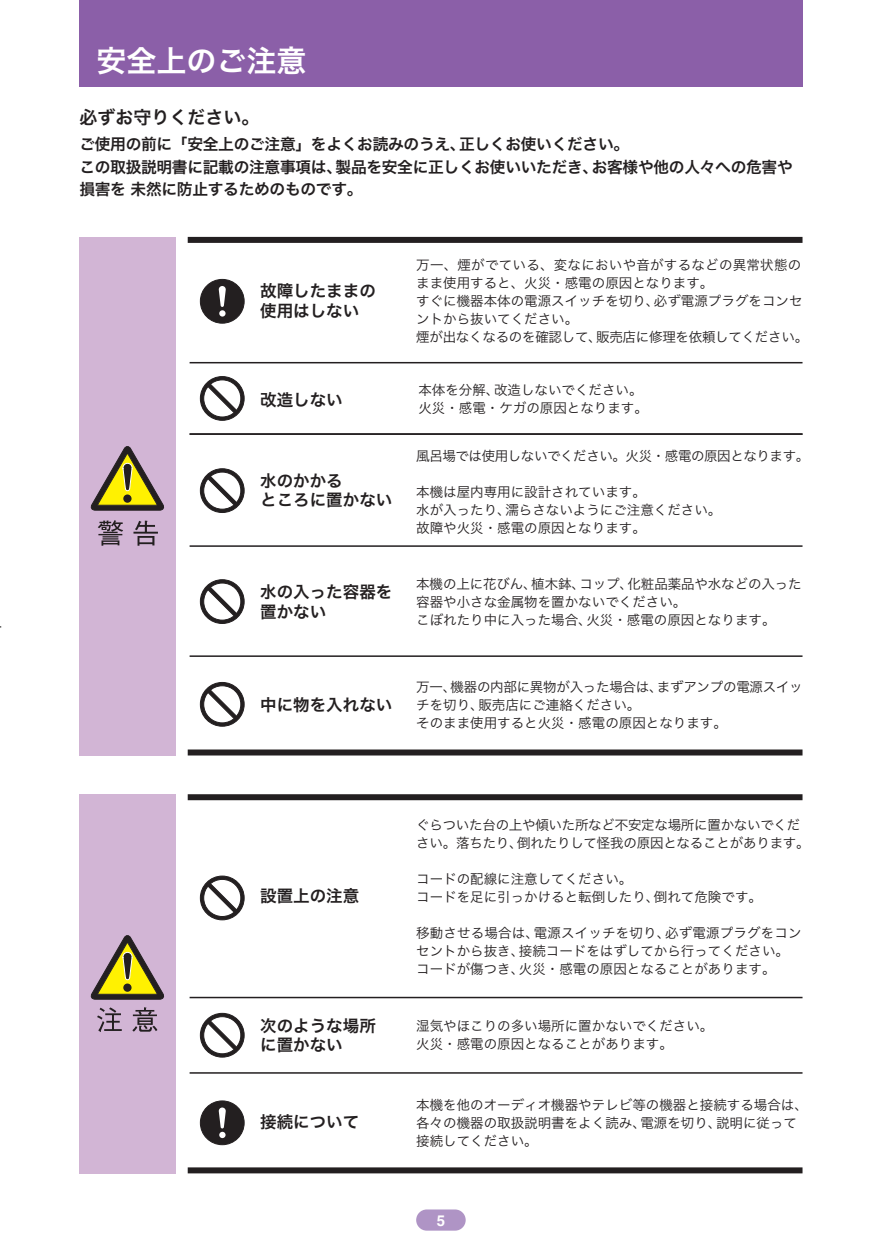
<style>
.page{position:relative;width:892px;height:1250px;background:#fff}
.page>*{position:absolute;margin:0;border:0;box-sizing:border-box;transform-origin:0 0}
.t1{font:30px "Hiragino Sans W6";color:#fff}
.t2{font:18px "Hiragino Sans W6";color:#231f20}
.t3{font:16.5px/19.8px "Hiragino Sans W6";color:#231f20}
.t4{font:15.75px/22.5px "Hiragino Sans W6";letter-spacing:-.02em;color:#231f20}
.t5{font:700 15px "Helvetica";color:#fff}
.t6{font:13.5px/18px "Hiragino Sans W3";color:#231f20}
.t7{font:13.5px/18px "Hiragino Sans W3";letter-spacing:-.02em;color:#231f20}
.t8{font:13.5px "Hiragino Sans W3";letter-spacing:-.03em;color:#231f20}
</style>
<div class="page">
<div style="left:79px;top:0;width:723px;height:87px;background:#8b5fa8"></div>
<div style="left:416px;top:1209px;width:49px;height:21px;background:#af94c5;border-radius:11px"></div>
<div style="left:79px;top:237px;width:96px;height:518px;background:#d2b5d5"></div>
<div style="left:79px;top:794px;width:96px;height:379px;background:#d2b5d5"></div>
<div style="left:200px;top:279px;width:44px;height:44px;background:#231f20;border-radius:50%"></div>
<div style="left:188px;top:237px;width:614px;height:6px;background:#231f20"></div>
<div style="left:188px;top:749px;width:614px;height:6px;background:#231f20"></div>
<div style="left:188px;top:794px;width:614px;height:6px;background:#231f20"></div>
<div style="left:188px;top:1167px;width:614px;height:6px;background:#231f20"></div>
<hr style="left:190px;top:362px;width:612px;height:1px;background:#231f20">
<hr style="left:190px;top:997px;width:612px;height:1px;background:#231f20">
<hr style="left:190px;top:1072px;width:612px;height:1px;background:#231f20">
<hr style="left:190px;top:433px;width:612px;height:2px;background:#231f20">
<hr style="left:190px;top:545px;width:612px;height:2px;background:#231f20">
<svg style="left:90px;top:446px;width:74px;height:64px"></svg>
<svg style="left:98px;top:520px;width:25px;height:26px"></svg>
<svg style="left:133px;top:521px;width:25px;height:25px"></svg>
<div style="left:219px;top:310px;width:6px;height:7px;background:#fff;border-radius:50%"></div>
<svg style="left:219px;top:286px;width:7px;height:21px"></svg>
<div style="left:200px;top:279px;width:44px;height:44px;border:1px solid #231f20;border-radius:50%"></div>
<div style="left:200px;top:1101px;width:44px;height:43px;background:#231f20;border-radius:50%"></div>
<svg style="left:219px;top:1107px;width:7px;height:31px"></svg>
<div style="left:200px;top:1101px;width:44px;height:43px;border:1px solid #231f20;border-radius:50%"></div>
<div style="left:200px;top:469px;width:44px;height:43px;background:#231f20;border-radius:50%"></div>
<div style="left:200px;top:469px;width:44px;height:43px;border:1px solid #231f20;border-radius:50%"></div>
<svg style="left:204px;top:472px;width:37px;height:37px"></svg>
<div style="left:204px;top:472px;width:37px;height:37px;border:1px solid #231f20;border-radius:50%"></div>
<svg style="left:207px;top:475px;width:30px;height:31px"></svg>
<div style="left:200px;top:580px;width:44px;height:43px;background:#231f20;border-radius:50%"></div>
<div style="left:200px;top:580px;width:44px;height:43px;border:1px solid #231f20;border-radius:50%"></div>
<svg style="left:204px;top:583px;width:37px;height:37px"></svg>
<div style="left:204px;top:583px;width:37px;height:37px;border:1px solid #231f20;border-radius:50%"></div>
<svg style="left:207px;top:586px;width:30px;height:30px"></svg>
<div style="left:200px;top:682px;width:44px;height:44px;background:#231f20;border-radius:50%"></div>
<div style="left:200px;top:682px;width:44px;height:44px;border:1px solid #231f20;border-radius:50%"></div>
<svg style="left:204px;top:686px;width:37px;height:37px"></svg>
<div style="left:204px;top:686px;width:37px;height:37px;border:1px solid #231f20;border-radius:50%"></div>
<svg style="left:207px;top:689px;width:30px;height:30px"></svg>
<div style="left:200px;top:876px;width:44px;height:44px;background:#231f20;border-radius:50%"></div>
<div style="left:200px;top:876px;width:44px;height:44px;border:1px solid #231f20;border-radius:50%"></div>
<svg style="left:204px;top:879px;width:37px;height:37px"></svg>
<div style="left:204px;top:879px;width:37px;height:37px;border:1px solid #231f20;border-radius:50%"></div>
<svg style="left:207px;top:883px;width:30px;height:30px"></svg>
<div style="left:200px;top:1013px;width:44px;height:44px;background:#231f20;border-radius:50%"></div>
<div style="left:200px;top:1013px;width:44px;height:44px;border:1px solid #231f20;border-radius:50%"></div>
<svg style="left:204px;top:1016px;width:37px;height:38px"></svg>
<div style="left:204px;top:1016px;width:37px;height:38px;border:1px solid #231f20;border-radius:50%"></div>
<svg style="left:207px;top:1020px;width:30px;height:30px"></svg>
<div style="left:200px;top:376px;width:44px;height:44px;background:#231f20;border-radius:50%"></div>
<div style="left:200px;top:376px;width:44px;height:44px;border:1px solid #231f20;border-radius:50%"></div>
<svg style="left:204px;top:380px;width:37px;height:37px"></svg>
<div style="left:204px;top:380px;width:37px;height:37px;border:1px solid #231f20;border-radius:50%"></div>
<svg style="left:207px;top:383px;width:30px;height:30px"></svg>
<svg style="left:90px;top:935px;width:74px;height:64px"></svg>
<svg style="left:97px;top:1007px;width:25px;height:25px"></svg>
<svg style="left:132px;top:1007px;width:25px;height:24px"></svg>
<hr style="left:190px;top:655px;width:612px;height:2px;background:#231f20">
<h1 class="t1" style="left:96px;top:33px;width:211px">安全上のご注意</h1>
<h2 class="t2" style="left:79px;top:101px;width:181px">必ずお守りください。</h2>
<p class="t4" style="left:79px;top:132px;width:715px">ご使用の前に「安全上のご注意」をよくお読みのうえ、正しくお使いください。<br>この取扱説明書に記載の注意事項は、製品を安全に正しくお使いいただき、お客様や他の人々への危害や損害を 未然に防止するためのものです。</p>
<p class="t3" style="left:260px;top:280px;width:117px">故障したままの使用はしない</p>
<p class="t3" style="left:260px;top:389px;width:84px">改造しない</p>
<p class="t3" style="left:260px;top:470px;width:133px">水のかかる<br>ところに置かない</p>
<p class="t3" style="left:260px;top:581px;width:133px">水の入った容器を置かない</p>
<p class="t3" style="left:260px;top:695px;width:133px">中に物を入れない</p>
<p class="t6" style="left:416px;top:255px;width:393px">万一、煙がでている、変なにおいや音がするなどの異常状態のまま使用すると、火災・感電の原因となります。<br>すぐに機器本体の電源スイッチを切り、必ず電源プラグをコンセントから抜いてください。<br>煙が出なくなるのを確認して、販売店に修理を依頼してください。</p>
<p class="t6" style="left:418px;top:380px;width:231px">本体を分解、改造しないでください。火災・感電・ケガの原因となります。</p>
<p class="t8" style="left:416px;top:444px;width:394px">風呂場では使用しないでください。火災・感電の原因となります。</p>
<p class="t6" style="left:416px;top:482px;width:307px">本機は屋内専用に設計されています。<br>水が入ったり、濡らさないようにご注意ください。故障や火災・感電の原因となります。</p>
<p class="t6" style="left:416px;top:574px;width:387px">本機の上に花びん、植木鉢、コップ、化粧品薬品や水などの入った容器や小さな金属物を置かないでください。<br>こぼれたり中に入った場合、火災・感電の原因となります。</p>
<p class="t6" style="left:416px;top:677px;width:388px">万一、機器の内部に異物が入った場合は、まずアンプの電源スイッチを切り、販売店にご連絡ください。<br>そのまま使用すると火災・感電の原因となります。</p>
<p class="t3" style="left:260px;top:885px;width:100px">設置上の注意</p>
<p class="t3" style="left:260px;top:1015px;width:117px">次のような場所に置かない</p>
<p class="t3" style="left:260px;top:1111px;width:100px">接続について</p>
<p class="t7" style="left:416px;top:815px;width:395px">ぐらついた台の上や傾いた所など不安定な場所に置かないでください。落ちたり、倒れたりして怪我の原因となることがあります。</p>
<p class="t6" style="left:416px;top:869px;width:347px">コードの配線に注意してください。<br>コードを足に引っかけると転倒したり、倒れて危険です。</p>
<p class="t6" style="left:416px;top:923px;width:387px">移動させる場合は、電源スイッチを切り、必ず電源プラグをコンセントから抜き、接続コードをはずしてから行ってください。コードが傷つき、火災・感電の原因となることがあります。</p>
<p class="t6" style="left:416px;top:1016px;width:298px">湿気やほこりの多い場所に置かないでください。火災・感電の原因となることがあります。</p>
<p class="t6" style="left:416px;top:1095px;width:393px">本機を他のオーディオ機器やテレビ等の機器と接続する場合は、各々の機器の取扱説明書をよく読み、電源を切り、説明に従って接続してください。</p>
<p class="t5" style="left:437px;top:1211px;width:10px">5</p>
</div>
